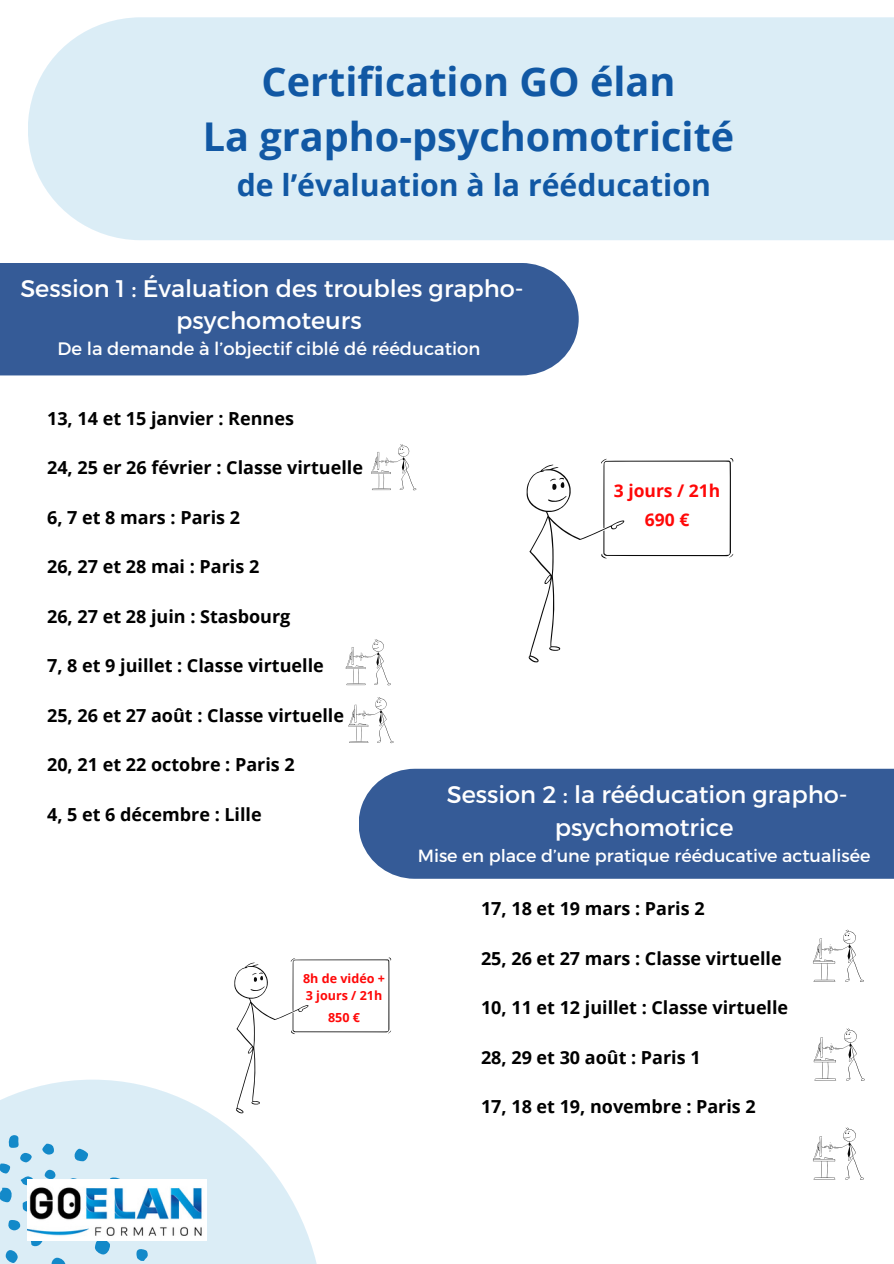
<style>
.page{position:relative;width:894px;height:1264px;background:#fff}
.page>*{position:absolute;margin:0;border:0;box-sizing:border-box;transform-origin:0 0}
.t1{font:700 39.6px/55.2px "Open Sans";color:#1158a4;text-align:center}
.t2{font:700 30.15px "Open Sans";color:#1158a4}
.t3{font:24px/32.7px "Montserrat";color:#fff;text-align:center}
.t4{font:700 18px "Open Sans";color:#000}
.t5{font:18px "Montserrat";color:#fff}
.t6{font:17.55px "Montserrat";color:#fff}
.t7{font:700 17.4px/29.7px "Open Sans";color:#ff0808;text-align:center}
.t8{font:700 12.6px "Open Sans";color:#ff0808}
</style>
<div class="page">
<div style="left:28px;top:17px;width:865px;height:223px;background:#dbedf6"></div>
<div style="left:0;top:263px;width:578px;height:112px;background:#355b97"></div>
<svg style="left:526px;top:458px;width:207px;height:204px"></svg>
<svg style="left:371px;top:444px;width:45px;height:46px"></svg>
<svg style="left:346px;top:639px;width:44px;height:46px"></svg>
<svg style="left:348px;top:697px;width:45px;height:46px"></svg>
<svg style="left:0;top:1079px;width:317px;height:184px;fill:#dbedf6"></svg>
<svg style="left:67px;top:1178px;width:15px;height:1px"></svg>
<svg style="left:95px;top:1240px;width:15px;height:14px"></svg>
<svg style="left:51px;top:1257px;width:15px;height:6px"></svg>
<svg style="left:74px;top:1148px;width:14px;height:13px"></svg>
<svg style="left:6px;top:1249px;width:12px;height:13px"></svg>
<svg style="left:136px;top:1248px;width:11px;height:13px"></svg>
<svg style="left:8px;top:1219px;width:12px;height:11px"></svg>
<svg style="left:30px;top:1240px;width:14px;height:6px"></svg>
<svg style="left:42px;top:1143px;width:12px;height:11px"></svg>
<svg style="left:109px;top:1177px;width:12px;height:2px"></svg>
<svg style="left:0;top:1135px;width:34px;height:77px;background:#b3d9ed"></svg>
<svg style="left:44px;top:1169px;width:12px;height:10px"></svg>
<img style="left:28px;top:1179px;width:179px;height:61px">
<div style="left:359px;top:768px;width:534px;height:110px;background:#355b97"></div>
<svg style="left:234px;top:957px;width:157px;height:156px"></svg>
<svg style="left:813px;top:929px;width:50px;height:53px"></svg>
<svg style="left:813px;top:1028px;width:51px;height:52px"></svg>
<svg style="left:813px;top:1127px;width:50px;height:52px"></svg>
<p class="t1" style="left:203px;top:53px;width:533px">Certification GO élan<br>La grapho-psychomotricité</p>
<p class="t2" style="left:237px;top:164px;width:475px">de l’évaluation à la rééducation</p>
<h3 class="t3" style="left:20px;top:270px;width:504px">Session 1 : Évaluation des troubles grapho&shy;psychomoteurs</h3>
<h3 class="t5" style="left:58px;top:337px;width:424px">De la demande à l’objectif ciblé dé rééducation</h3>
<h1 class="t4" style="left:47px;top:405px;width:248px">13, 14 et 15 janvier : Rennes</h1>
<h2 class="t4" style="left:47px;top:455px;width:317px">24, 25 er 26 février : Classe virtuelle</h2>
<h3 class="t4" style="left:47px;top:504px;width:194px">6, 7 et 8 mars : Paris 2</h3>
<h3 class="t4" style="left:47px;top:554px;width:214px">26, 27 et 28 mai : Paris 2</h3>
<h3 class="t4" style="left:47px;top:603px;width:245px">26, 27 et 28 juin : Stasbourg</h3>
<h3 class="t4" style="left:47px;top:653px;width:278px">7, 8 et 9 juillet : Classe virtuelle</h3>
<h3 class="t4" style="left:47px;top:702px;width:298px">25, 26 et 27 août : Classe virtuelle</h3>
<h3 class="t4" style="left:47px;top:752px;width:249px">20, 21 et 22 octobre : Paris 2</h3>
<h3 class="t4" style="left:47px;top:801px;width:216px">4, 5 et 6 décembre : Lille</h3>
<p class="t8" style="left:303px;top:969px;width:83px">8h de vidéo +</p>
<p class="t8" style="left:306px;top:986px;width:78px">3 jours / 21h</p>
<h3 class="t8" style="left:328px;top:1008px;width:33px">850 €</h3>
<h3 class="t7" style="left:613px;top:475px;width:108px">3 jours / 21h<br>690 €</h3>
<p class="t3" style="left:446px;top:777px;width:402px">Session 2 : la rééducation grapho&shy;psychomotrice</p>
<p class="t6" style="left:417px;top:844px;width:454px">Mise en place d’une pratique rééducative actualisée</p>
<p class="t4" style="left:481px;top:896px;width:225px">17, 18 et 19 mars : Paris 2</p>
<h4 class="t4" style="left:481px;top:945px;width:302px">25, 26 et 27 mars : Classe virtuelle</h4>
<p class="t4" style="left:481px;top:995px;width:308px">10, 11 et 12 juillet : Classe virtuelle</p>
<p class="t4" style="left:481px;top:1044px;width:221px">28, 29 et 30 août : Paris 1</p>
<p class="t4" style="left:481px;top:1093px;width:276px">17, 18 et 19, novembre : Paris 2</p>
</div>
